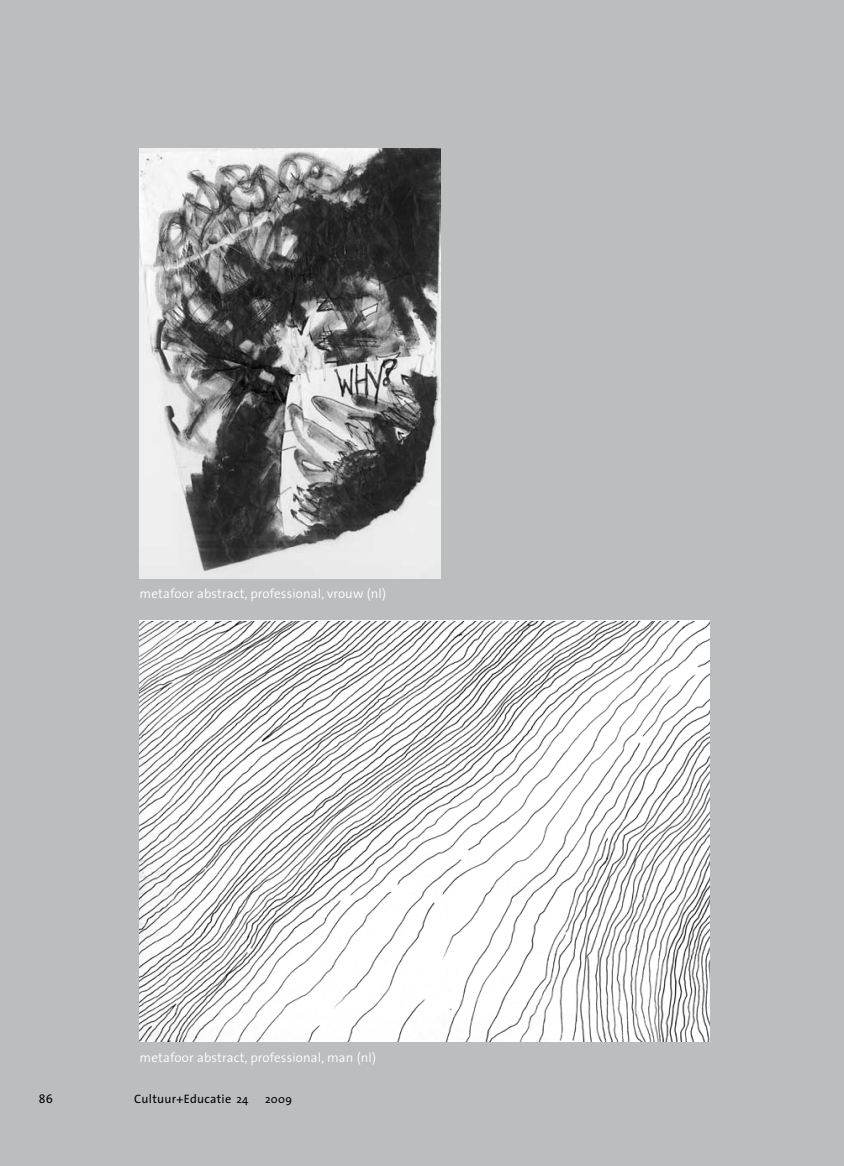
<style>
.page{position:relative;width:844px;height:1166px;background:#fff}
.page>*{position:absolute;margin:0;border:0;box-sizing:border-box;transform-origin:0 0}
.t1{font:300 13.12px "The Sans";letter-spacing:.01em;color:#fff}
.t2{font:12.25px "The Sans";letter-spacing:.025em;color:#000}
.t3{font:11.38px "The Sans";color:#000}
.s1{font-size:11.38px}
</style>
<div class="page">
<div style="left:0;top:0;width:843px;height:1166px;background:#bcbdbf"></div>
<img style="left:139px;top:621px;width:570px;height:421px">
<img style="left:139px;top:149px;width:301px;height:429px">
<p class="t1" style="left:140px;top:582px;width:248px">metafoor abstract, professional, vrouw (nl)</p>
<p class="t1" style="left:140px;top:1047px;width:238px">metafoor abstract, professional, man (nl)</p>
<p class="t2" style="left:39px;top:1088px;width:16px">86</p>
<p class="t2" style="left:134px;top:1088px;width:116px">Cultuur+Educatie <span class="s1">24</span></p>
<p class="t3" style="left:265px;top:1089px;width:28px">2009</p>
</div>
